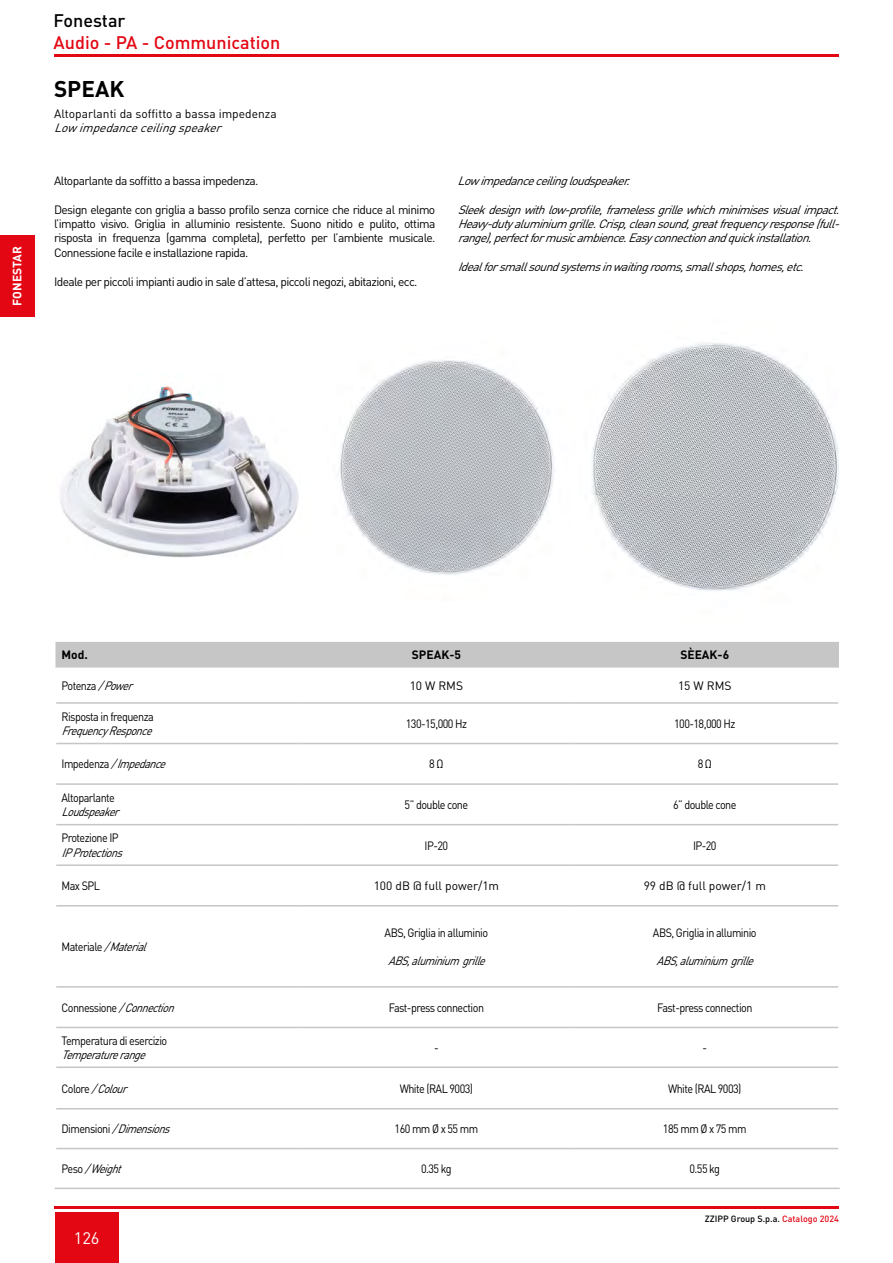
<style>
.page{position:relative;width:893px;height:1263px;background:#fff}
.page>*{position:absolute;margin:0;border:0;box-sizing:border-box;transform-origin:0 0}
.t1{font:700 22.5px "DIN Pro";color:#000}
.t2{font:500 18px "DIN Pro";color:#e30613}
.t3{font:500 18px "DIN Pro";color:#000}
.t4{font:16.5px "DIN Pro";color:#fff}
.t5{font:12px/14.4px "DIN Pro";letter-spacing:-.05em;color:#000;text-align:justify}
.t6{font:12px "DIN Pro";letter-spacing:-.05em;color:#000;scale:.9 1}
.t7{font:italic 12px/14.4px "DIN Pro";color:#000;text-align:justify}
.t8{font:italic 12px "DIN Pro";color:#000;scale:.9 1}
.t9{font:12px "DIN Pro";color:#000}
.t10{font:700 12px "DIN Pro";color:#000}
.t11{font:700 12px "DIN Pro";color:#fff}
.t12{font:500 9px "DIN Pro";color:#000}
.s1{font-style:italic}
.s2{font-style:normal}
.s3{color:#e30613}
</style>
<div class="page">
<hr style="left:54px;top:54px;width:785px;height:2px;background:#e30613">
<hr style="left:54px;top:1207px;width:785px;height:2px;background:#e30613">
<div style="left:55px;top:1212px;width:64px;height:51px;background:#e30613"></div>
<div style="left:0;top:236px;width:34px;height:81px;background:#e30613"></div>
<div style="left:56px;top:642px;width:783px;height:26px;background:#c6c6c6"></div>
<hr style="left:56px;top:702px;width:246px;height:2px;background:#c6c6c6">
<hr style="left:302px;top:702px;width:269px;height:2px;background:#c6c6c6">
<hr style="left:571px;top:702px;width:267px;height:2px;background:#c6c6c6">
<hr style="left:56px;top:743px;width:246px;height:1px;background:#c6c6c6">
<hr style="left:302px;top:743px;width:269px;height:1px;background:#c6c6c6">
<hr style="left:571px;top:743px;width:267px;height:1px;background:#c6c6c6">
<hr style="left:56px;top:783px;width:246px;height:2px;background:#c6c6c6">
<hr style="left:302px;top:783px;width:269px;height:2px;background:#c6c6c6">
<hr style="left:571px;top:783px;width:267px;height:2px;background:#c6c6c6">
<hr style="left:56px;top:824px;width:246px;height:1px;background:#c6c6c6">
<hr style="left:302px;top:824px;width:269px;height:1px;background:#c6c6c6">
<hr style="left:571px;top:824px;width:267px;height:1px;background:#c6c6c6">
<hr style="left:56px;top:864px;width:246px;height:2px;background:#c6c6c6">
<hr style="left:302px;top:864px;width:269px;height:2px;background:#c6c6c6">
<hr style="left:571px;top:864px;width:267px;height:2px;background:#c6c6c6">
<hr style="left:56px;top:905px;width:246px;height:1px;background:#c6c6c6">
<hr style="left:302px;top:905px;width:269px;height:1px;background:#c6c6c6">
<hr style="left:571px;top:905px;width:267px;height:1px;background:#c6c6c6">
<hr style="left:56px;top:986px;width:246px;height:2px;background:#c6c6c6">
<hr style="left:302px;top:986px;width:269px;height:2px;background:#c6c6c6">
<hr style="left:571px;top:986px;width:267px;height:2px;background:#c6c6c6">
<hr style="left:56px;top:1027px;width:246px;height:1px;background:#c6c6c6">
<hr style="left:302px;top:1027px;width:269px;height:1px;background:#c6c6c6">
<hr style="left:571px;top:1027px;width:267px;height:1px;background:#c6c6c6">
<hr style="left:56px;top:1066px;width:246px;height:2px;background:#c6c6c6">
<hr style="left:302px;top:1066px;width:269px;height:2px;background:#c6c6c6">
<hr style="left:571px;top:1066px;width:267px;height:2px;background:#c6c6c6">
<hr style="left:56px;top:1108px;width:246px;height:1px;background:#c6c6c6">
<hr style="left:302px;top:1108px;width:269px;height:1px;background:#c6c6c6">
<hr style="left:571px;top:1108px;width:267px;height:1px;background:#c6c6c6">
<hr style="left:56px;top:1148px;width:246px;height:1px;background:#c6c6c6">
<hr style="left:302px;top:1148px;width:269px;height:1px;background:#c6c6c6">
<hr style="left:571px;top:1148px;width:267px;height:1px;background:#c6c6c6">
<hr style="left:55px;top:1187px;width:247px;height:2px;background:#c6c6c6">
<hr style="left:302px;top:1187px;width:269px;height:2px;background:#c6c6c6">
<hr style="left:571px;top:1187px;width:269px;height:2px;background:#c6c6c6">
<img style="left:592px;top:343px;width:247px;height:248px">
<img style="left:340px;top:360px;width:214px;height:215px">
<img style="left:60px;top:386px;width:239px;height:172px">
<p class="t11" style="left:7px;top:306px;width:60px;rotate:-90deg">FONESTAR</p>
<h2 class="t3" style="left:54px;top:8px;width:73px">Fonestar</h2>
<h2 class="t2" style="left:54px;top:30px;width:228px">Audio - PA - Communication</h2>
<p class="t1" style="left:54px;top:70px;width:72px">SPEAK</p>
<p class="t9" style="left:54px;top:105px;width:224px">Altoparlanti da soffitto a bassa impedenza</p>
<p class="t7" style="left:54px;top:120px;width:174px">Lowimpedanceceilingspeaker</p>
<p class="t5" style="left:54px;top:173px;width:206px">Altoparlante da soffitto a bassa impedenza.</p>
<p class="t5" style="left:54px;top:202px;width:383px">Design elegante con griglia a basso profilo senza cornice che riduce al minimo l’impatto visivo. Griglia in alluminio resistente. Suono nitido e pulito, ottima risposta in frequenza (gamma completa), perfetto per l’ambiente musicale.<br>Connessione facile e installazione rapida.</p>
<p class="t5" style="left:54px;top:274px;width:365px">Ideale per piccoli impianti audio in sale d’attesa, piccoli negozi, abitazioni, ecc.</p>
<p class="t7" style="left:458px;top:173px;width:179px">Lowimpedanceceilingloudspeaker.</p>
<p class="t7" style="left:458px;top:202px;width:388px">Sleekdesignwithlow-profile,framelessgrillewhichminimisesvisualimpact.<br>Heavy-dutyaluminiumgrille.Crisp,cleansound,greatfrequencyresponse(full&shy;range),perfectformusicambience.Easyconnectionandquickinstallation.</p>
<p class="t7" style="left:458px;top:259px;width:353px">Idealforsmallsoundsystemsinwaitingrooms,smallshops,homes,etc.</p>
<p class="t10" style="left:62px;top:645px;width:28px">Mod.</p>
<p class="t10" style="left:412px;top:645px;width:51px">SPEAK-5</p>
<p class="t10" style="left:680px;top:645px;width:50px">SÈEAK-6</p>
<p class="t6" style="left:62px;top:677px;width:86px">Potenza <span class="s1">/Power</span></p>
<p class="t5" style="left:410px;top:678px;width:55px">10 W RMS</p>
<p class="t5" style="left:678px;top:678px;width:55px">15 W RMS</p>
<p class="t6" style="left:62px;top:708px;width:104px">Risposta in frequenza</p>
<p class="t8" style="left:62px;top:722px;width:108px">FrequencyResponce</p>
<p class="t6" style="left:406px;top:715px;width:70px">130-15,000 Hz</p>
<p class="t6" style="left:674px;top:715px;width:70px">100-18,000 Hz</p>
<p class="t8" style="left:62px;top:756px;width:123px"><span class="s2">I m p e d e n z a</span> /Impedance</p>
<p class="t6" style="left:429px;top:756px;width:17px">8 Ω</p>
<p class="t6" style="left:698px;top:756px;width:17px">8 Ω</p>
<p class="t6" style="left:61px;top:789px;width:61px">Altoparlante</p>
<p class="t8" style="left:62px;top:804px;width:71px">Loudspeaker</p>
<p class="t6" style="left:405px;top:796px;width:72px">5” double cone</p>
<p class="t6" style="left:673px;top:796px;width:72px">6” double cone</p>
<p class="t6" style="left:61px;top:830px;width:65px">Protezione IP</p>
<p class="t8" style="left:61px;top:844px;width:75px">IPProtections</p>
<p class="t6" style="left:425px;top:837px;width:28px">IP-20</p>
<p class="t6" style="left:693px;top:837px;width:28px">IP-20</p>
<p class="t6" style="left:61px;top:877px;width:44px">Max SPL</p>
<p class="t9" style="left:374px;top:877px;width:127px">100 dB @ full power/1m</p>
<p class="t9" style="left:644px;top:877px;width:124px">99 dB @ full power/1 m</p>
<p class="t6" style="left:61px;top:938px;width:101px">Materiale <span class="s1">/Material</span></p>
<p class="t6" style="left:385px;top:924px;width:117px">ABS, Griglia in alluminio</p>
<p class="t8" style="left:388px;top:953px;width:115px">ABS,aluminiumgrille</p>
<p class="t6" style="left:653px;top:924px;width:117px">ABS, Griglia in alluminio</p>
<p class="t8" style="left:657px;top:953px;width:115px">ABS,aluminiumgrille</p>
<p class="t6" style="left:61px;top:999px;width:132px">Connessione <span class="s1">/Connection</span></p>
<p class="t6" style="left:389px;top:999px;width:107px">Fast-press connection</p>
<p class="t6" style="left:657px;top:999px;width:107px">Fast-press connection</p>
<p class="t6" style="left:61px;top:1032px;width:119px">Temperatura di esercizio</p>
<p class="t8" style="left:61px;top:1047px;width:100px">Temperaturerange</p>
<p class="t6" style="left:434px;top:1039px;width:7px">-</p>
<p class="t6" style="left:702px;top:1039px;width:7px">-</p>
<p class="t8" style="left:61px;top:1080px;width:80px"><span class="s2">C o l o re</span> /Colour</p>
<p class="t6" style="left:400px;top:1080px;width:83px">White (RAL 9003)</p>
<p class="t6" style="left:668px;top:1080px;width:83px">White (RAL 9003)</p>
<p class="t8" style="left:61px;top:1121px;width:127px"><span class="s2">D i m e n s i o n i</span> /Dimensions</p>
<p class="t6" style="left:395px;top:1121px;width:95px">160 mm Ø x 55 mm</p>
<p class="t6" style="left:663px;top:1121px;width:95px">185 mm Ø x 75 mm</p>
<p class="t8" style="left:61px;top:1160px;width:73px"><span class="s2">P e s o</span> /Weight</p>
<p class="t6" style="left:421px;top:1160px;width:36px">0.35 kg</p>
<p class="t6" style="left:689px;top:1160px;width:36px">0.55 kg</p>
<h3 class="t4" style="left:74px;top:1226px;width:27px">126</h3>
<p class="t12" style="left:705px;top:1213px;width:136px">ZZIPP Group S.p.a. <span class="s3">Catalogo 2024</span></p>
</div>
